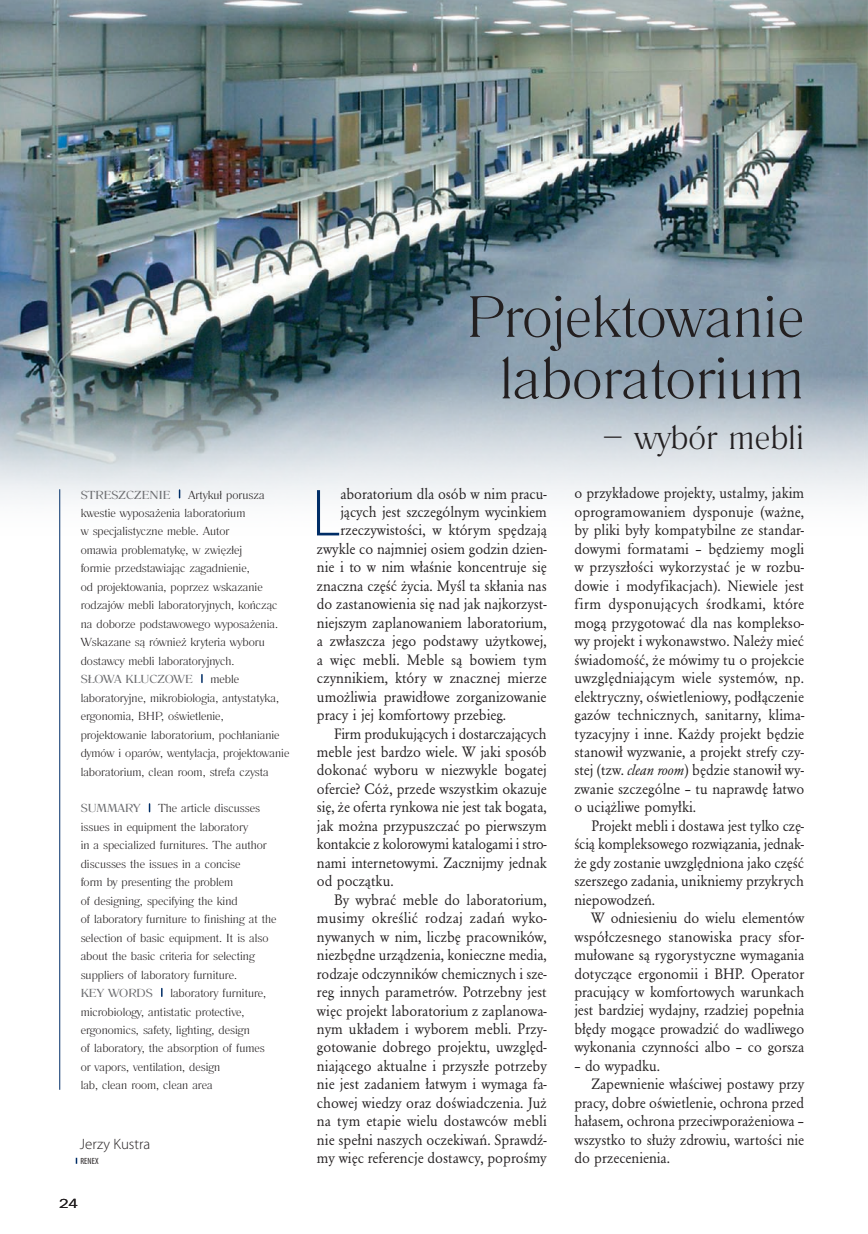
<style>
.page{position:relative;width:868px;height:1234px;background:#fff}
.page>*{position:absolute;margin:0;border:0;box-sizing:border-box;transform-origin:0 0}
.t1{font:300 67.2px "Myriad Pro";color:#002d66;scale:.95 1}
.t2{font:300 60.75px/61.5px "Romana TCE";color:#231f20;text-align:center;scale:1.11 1}
.t3{font:300 35.1px "Romana TCE";color:#231f20;scale:1.11 1}
.t4{font:15.75px/18.5px "URW Garamond TCE";color:#231f20;text-align:justify;scale:.95 1}
.t5{font:15.75px "URW Garamond TCE";color:#231f20;scale:.94 1}
.t6{font:15.75px "URW Garamond TCE";color:#231f20;scale:.93 1}
.t7{font:15.75px "URW Garamond TCE";letter-spacing:.02em;color:#231f20;scale:.95 1}
.t8{font:300 15px "Myriad Pro";color:#231f20}
.t9{font:13.5px "Franklin Got URWTCE Boo";color:#231f20;scale:1.2 1}
.t10{font:300 12.15px/18.5px "Romana TCE";color:#231f20;scale:1.11 1}
.t11{font:12.15px "Romana TCE Boo";color:#6c6d70;scale:1.11 1}
.t12{font:condensed 9px "Myriad Pro";letter-spacing:.02em;color:#231f20}
.s1{font-style:italic}
</style>
<div class="page">
<img style="left:0;top:0;width:867px;height:544px">
<svg style="left:201px;top:674px;width:2px;height:8px"></svg>
<hr style="left:59px;top:489px;width:1px;height:600px;background:#002d66">
<p class="t10" style="left:81px;top:485px;width:179px;text-indent:107px">Artykuł porusza kwestie wyposażenia laboratorium<br>w specjalistyczne meble. Autor<br>omawia problematykę, w zwięzłej<br>formie przedstawiając zagadnienie,<br>od projektowania, poprzez wskazanie rodzajów mebli laboratoryjnych, kończąc na doborze podstawowego wyposażenia.<br>Wskazane są również kryteria wyboru dostawcy mebli laboratoryjnych.</p>
<p class="t11" style="left:81px;top:672px;width:102px">SŁOWA KLUCZOWE</p>
<p class="t11" style="left:81px;top:488px;width:82px">STRESZCZENIE</p>
<p class="t10" style="left:81px;top:670px;width:189px;text-indent:130px">meble laboratoryjne, mikrobiologia, antystatyka, ergonomia, BHP, oświetlenie, projektowanie laboratorium, pochłanianie dymów i oparów, wentylacja, projektowanie laboratorium, clean room, strefa czysta</p>
<p class="t11" style="left:81px;top:801px;width:55px">SUMMARY</p>
<p class="t10" style="left:81px;top:799px;width:178px;text-indent:77px">The article discusses issues in equipment the laboratory<br>in a specialized furnitures. The author discusses the issues in a concise<br>form by presenting the problem<br>of designing, specifying the kind<br>of laboratory furniture to finishing at the selection of basic equipment. It is also about the basic criteria for selecting suppliers of laboratory furniture.</p>
<p class="t11" style="left:81px;top:986px;width:64px">KEY WORDS</p>
<p class="t10" style="left:81px;top:983px;width:169px;text-indent:90px">laboratory furniture, microbiology, antistatic protective, ergonomics, safety, lighting, design<br>of laboratory, the absorption of fumes or vapors, ventilation, design<br>lab, clean room, clean area</p>
<p class="t8" style="left:80px;top:1135px;width:72px">Jerzy Kustra</p>
<p class="t12" style="left:80px;top:1154px;width:20px">RENEX</p>
<p class="t9" style="left:59px;top:1196px;width:17px">24</p>
<h2 class="t2" style="left:466px;top:287px;width:305px">Projektowanie laboratorium</h2>
<h3 class="t3" style="left:603px;top:419px;width:182px">− wybór mebli</h3>
<h1 class="t1" style="left:312px;top:476px;width:32px">L</h1>
<p class="t4" style="left:340px;top:484px;width:219px">aboratorium dla osób w nim pracu-</p>
<p class="t4" style="left:340px;top:502px;width:219px">jących jest szczególnym wycinkiem</p>
<p class="t4" style="left:340px;top:521px;width:219px">rzeczywistości, w którym spędzają</p>
<p class="t4" style="left:317px;top:539px;width:243px">zwykle co najmniej osiem godzin dzien-</p>
<p class="t4" style="left:317px;top:558px;width:243px">nie i to w nim właśnie koncentruje się</p>
<p class="t4" style="left:317px;top:576px;width:243px">znaczna część życia. Myśl ta skłania nas</p>
<p class="t4" style="left:317px;top:594px;width:243px">do zastanowienia się nad jak najkorzyst-</p>
<p class="t4" style="left:317px;top:613px;width:243px">niejszym zaplanowaniem laboratorium,</p>
<p class="t4" style="left:317px;top:631px;width:243px">a zwłaszcza jego podstawy użytkowej,</p>
<p class="t4" style="left:317px;top:650px;width:243px">a więc mebli. Meble są bowiem tym</p>
<p class="t4" style="left:317px;top:668px;width:243px">czynnikiem, który w znacznej mierze</p>
<p class="t4" style="left:317px;top:687px;width:243px">umożliwia prawidłowe zorganizowanie</p>
<p class="t4" style="left:317px;top:705px;width:201px">pracy i jej komfortowy przebieg.</p>
<p class="t5" style="left:334px;top:724px;width:228px">Firm produkujących i dostarczających</p>
<p class="t4" style="left:317px;top:742px;width:243px">meble jest bardzo wiele. W jaki sposób</p>
<p class="t4" style="left:317px;top:760px;width:243px">dokonać wyboru w niezwykle bogatej</p>
<p class="t4" style="left:317px;top:779px;width:243px">ofercie? Cóż, przede wszystkim okazuje</p>
<p class="t5" style="left:317px;top:797px;width:246px">się, że oferta rynkowa nie jest tak bogata,</p>
<p class="t4" style="left:317px;top:816px;width:243px">jak można przypuszczać po pierwszym</p>
<p class="t6" style="left:317px;top:834px;width:248px">kontakcie z kolorowymi katalogami i stro-</p>
<p class="t4" style="left:317px;top:853px;width:243px">nami internetowymi. Zacznijmy jednak</p>
<p class="t4" style="left:317px;top:871px;width:82px">od początku.</p>
<p class="t4" style="left:334px;top:890px;width:225px">By wybrać meble do laboratorium,</p>
<p class="t7" style="left:317px;top:908px;width:243px">musimy określić rodzaj zadań wyko-</p>
<p class="t4" style="left:317px;top:927px;width:243px">nywanych w nim, liczbę pracowników,</p>
<p class="t5" style="left:317px;top:945px;width:246px">niezbędne urządzenia, konieczne media,</p>
<p class="t5" style="left:317px;top:963px;width:246px">rodzaje odczynników chemicznych i sze-</p>
<p class="t4" style="left:317px;top:982px;width:243px">reg innych parametrów. Potrzebny jest</p>
<p class="t4" style="left:317px;top:1000px;width:243px">więc projekt laboratorium z zaplanowa-</p>
<p class="t4" style="left:317px;top:1019px;width:243px">nym układem i wyborem mebli. Przy-</p>
<p class="t4" style="left:317px;top:1037px;width:243px">gotowanie dobrego projektu, uwzględ-</p>
<p class="t4" style="left:317px;top:1056px;width:243px">niającego aktualne i przyszłe potrzeby</p>
<p class="t4" style="left:317px;top:1074px;width:243px">nie jest zadaniem łatwym i wymaga fa-</p>
<p class="t4" style="left:317px;top:1093px;width:243px">chowej wiedzy oraz doświadczenia. Już</p>
<p class="t4" style="left:317px;top:1111px;width:243px">na tym etapie wielu dostawców mebli</p>
<p class="t4" style="left:317px;top:1129px;width:243px">nie spełni naszych oczekiwań. Sprawdź-</p>
<p class="t4" style="left:317px;top:1148px;width:243px">my więc referencje dostawcy, poprośmy</p>
<p class="t4" style="left:574px;top:484px;width:243px">o przykładowe projekty, ustalmy, jakim oprogramowaniem dysponuje (ważne, by pliki były kompatybilne ze standar&shy;dowymi formatami – będziemy mogli w przyszłości wykorzystać je w rozbu&shy;dowie i modyfikacjach). Niewiele jest firm dysponujących środkami, które mogą przygotować dla nas komplekso&shy;wy projekt i wykonawstwo. Należy mieć świadomość, że mówimy tu o projekcie uwzględniającym wiele systemów, np. elektryczny, oświetleniowy, podłączenie gazów technicznych, sanitarny, klima&shy;tyzacyjny i inne. Każdy projekt będzie stanowił wyzwanie, a projekt strefy czy&shy;stej (tzw. <span class="s1">clean room</span>) będzie stanowił wy&shy;zwanie szczególne – tu naprawdę łatwo o uciążliwe pomyłki.</p>
<p class="t4" style="left:574px;top:816px;width:243px;text-indent:17px">Projekt mebli i dostawa jest tylko czę&shy;ścią kompleksowego rozwiązania, jednak&shy;że gdy zostanie uwzględniona jako część szerszego zadania, unikniemy przykrych niepowodzeń.</p>
<p class="t4" style="left:574px;top:908px;width:243px;text-indent:17px">W odniesieniu do wielu elementów współczesnego stanowiska pracy sfor&shy;mułowane są rygorystyczne wymagania dotyczące ergonomii i BHP. Operator pracujący w komfortowych warunkach jest bardziej wydajny, rzadziej popełnia błędy mogące prowadzić do wadliwego wykonania czynności albo – co gorsza</p>
<p class="t4" style="left:574px;top:1056px;width:92px">– do wypadku.</p>
<p class="t4" style="left:591px;top:1074px;width:225px">Zapewnienie właściwej postawy przy</p>
<p class="t4" style="left:574px;top:1093px;width:243px">pracy, dobre oświetlenie, ochrona przed</p>
<p class="t4" style="left:574px;top:1111px;width:243px">hałasem, ochrona przeciwporażeniowa –</p>
<p class="t4" style="left:574px;top:1129px;width:243px">wszystko to służy zdrowiu, wartości nie</p>
<p class="t4" style="left:574px;top:1148px;width:102px">do przecenienia.</p>
</div>
